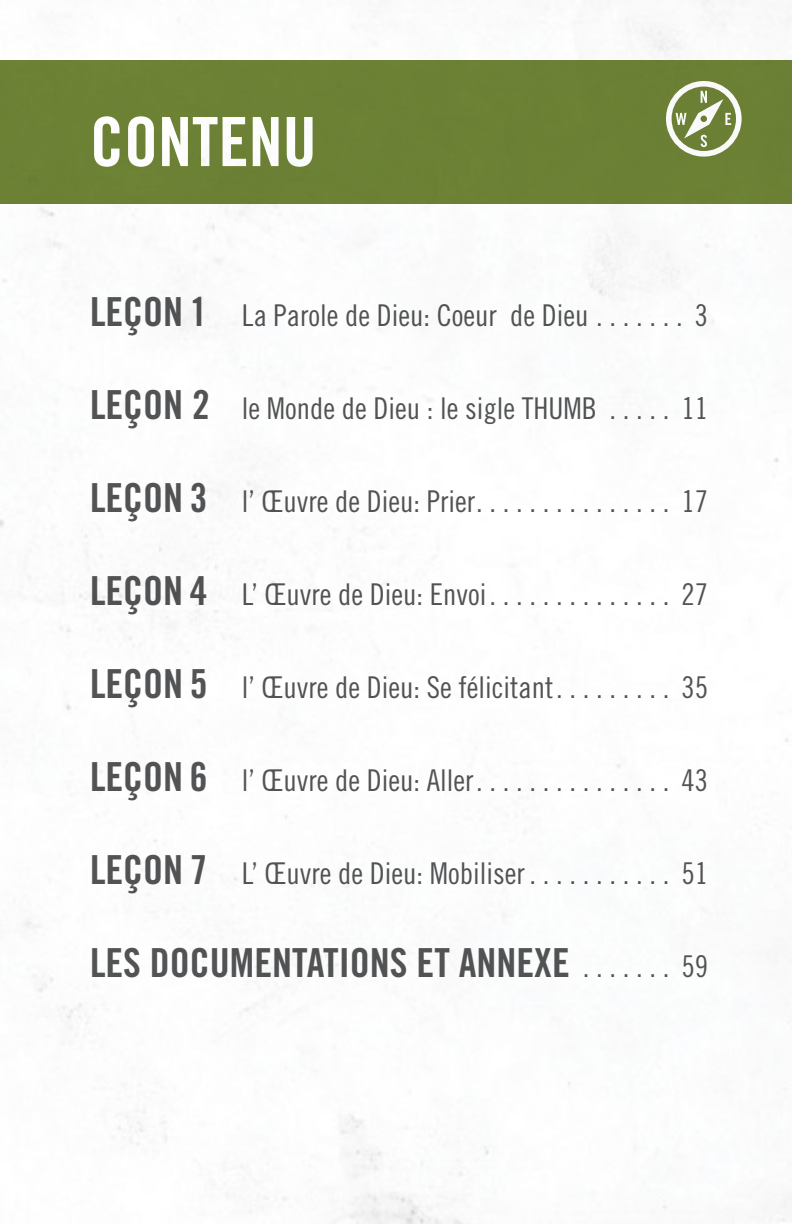
<style>
.page{position:relative;width:792px;height:1224px;background:#fff}
.page>*{position:absolute;margin:0;border:0;box-sizing:border-box;transform-origin:0 0}
.t1{font:68px "Trade Gothic LT Std Bd Cn 20";color:#fff}
.t2{font:40px "Trade Gothic LT Std Bd Cn 20";color:#535456}
.t3{font:30px "Trade Gothic LT Std Cn 18";color:#535456}
.s1{font-family:"Trade Gothic LT Std Bd Cn 20";font-size:40px}
.s2{font-family:"Trade Gothic LT Std Cn 18";font-size:30px}
</style>
<div class="page">
<img style="left:0;top:0;width:792px;height:1224px">
<h1 class="t1" style="left:90px;top:101px;width:228px">CONTENU</h1>
<p class="t3" style="left:90px;top:297px;width:619px"><span class="s1">LEÇON 1</span> La Parole de Dieu: Coeur de Dieu . . . . . . . 3</p>
<p class="t3" style="left:90px;top:390px;width:619px"><span class="s1">LEÇON 2</span> le Monde de Dieu : le sigle THUMB . . . . . 11</p>
<p class="t3" style="left:90px;top:483px;width:619px"><span class="s1">LEÇON 3</span> l’ Œuvre de Dieu: Prier . . . . . . . . . . . . . . . 17</p>
<p class="t3" style="left:90px;top:576px;width:619px"><span class="s1">LEÇON 4</span> L’ Œuvre de Dieu: Envoi . . . . . . . . . . . . . . 27</p>
<p class="t3" style="left:90px;top:669px;width:619px"><span class="s1">LEÇON 5</span> l’ Œuvre de Dieu: Se félicitant . . . . . . . . . 35</p>
<p class="t3" style="left:90px;top:762px;width:619px"><span class="s1">LEÇON 6</span> l’ Œuvre de Dieu: Aller . . . . . . . . . . . . . . . 43</p>
<p class="t3" style="left:90px;top:855px;width:619px"><span class="s1">LEÇON 7</span> L’ Œuvre de Dieu: Mobiliser . . . . . . . . . . . 51</p>
<h2 class="t2" style="left:90px;top:938px;width:619px">LES DOCUMENTATIONS ET ANNEXE <span class="s2">. . . . . . . 59</span></h2>
</div>
